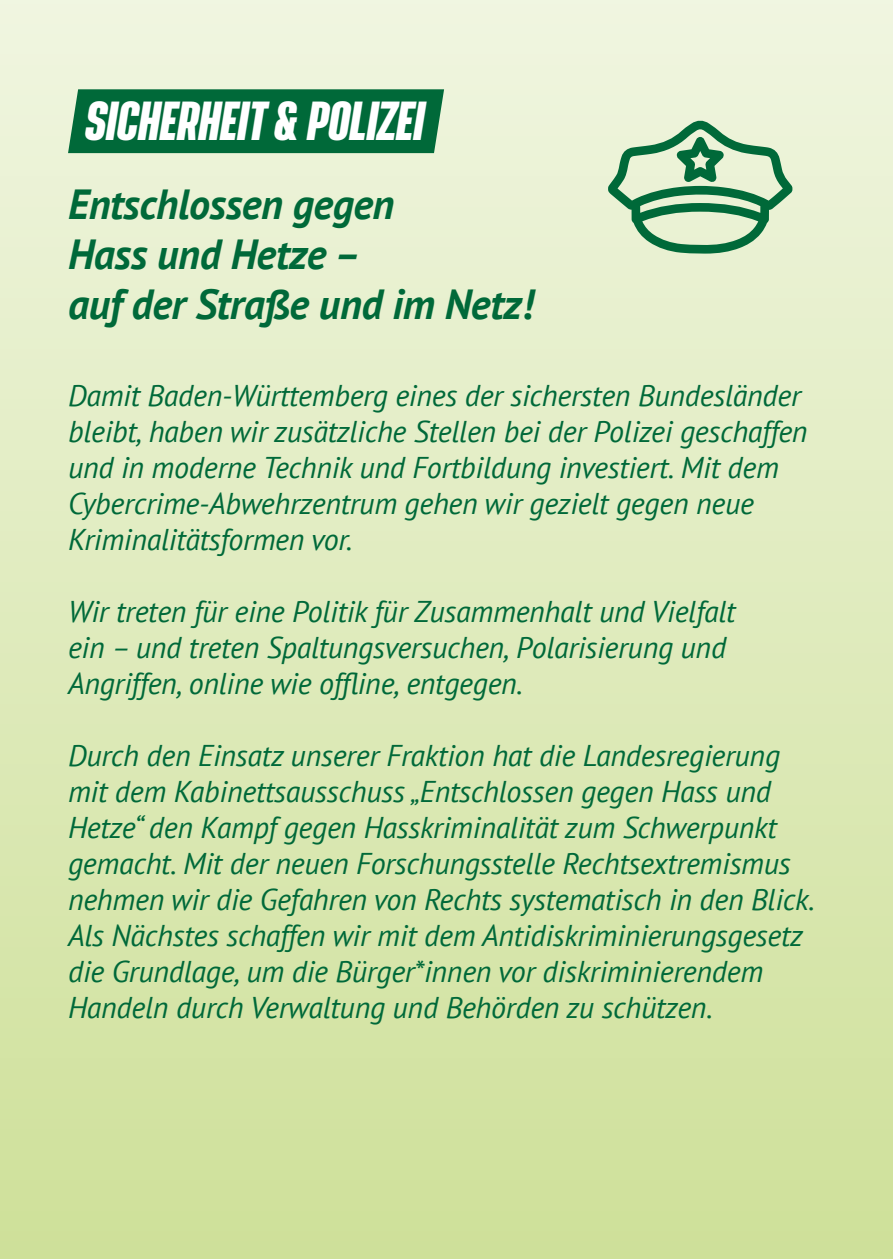
<style>
.page{position:relative;width:893px;height:1259px;background:#fff}
.page>*{position:absolute;margin:0;border:0;box-sizing:border-box;transform-origin:0 0}
.t1{font:italic 700 48px "Bereit";letter-spacing:-.01em;color:#fff}
.t2{font:italic 700 42px/50.4px "PT Sans";letter-spacing:-.01em;color:#006939}
.t3{font:italic 30px/36px "PT Sans";letter-spacing:-.01em;color:#006939}
</style>
<div class="page">
<div style="left:0;top:0;width:893px;height:1259px;background:linear-gradient(to bottom,#f0f5e0,#cee099)"></div>
<div style="left:68px;top:89px;width:376px;height:64px;background:#006939"></div>
<svg style="left:608px;top:120px;width:184px;height:134px;background:#a5c9a7"></svg>
<h1 class="t1" style="left:85px;top:93px;width:341px">SICHERHEIT &amp; POLIZEI</h1>
<h2 class="t2" style="left:68px;top:178px;width:467px">Entschlossen gegen<br>Hass und Hetze –<br>auf der Straße und im Netz!</h2>
<p class="t3" style="left:68px;top:377px;width:741px">Damit Baden-Württemberg eines der sichersten Bundesländer bleibt, haben wir zusätzliche Stellen bei der Polizei geschaffen und in moderne Technik und Fortbildung investiert. Mit dem Cybercrime-Abwehrzentrum gehen wir gezielt gegen neue Kriminalitätsformen vor.</p>
<p class="t3" style="left:68px;top:593px;width:669px">Wir treten für eine Politik für Zusammenhalt und Vielfalt ein – und treten Spaltungsversuchen, Polarisierung und<br>Angriffen, online wie offline, entgegen.</p>
<p class="t3" style="left:68px;top:737px;width:748px">Durch den Einsatz unserer Fraktion hat die Landesregierung mit dem Kabinettsausschuss „Entschlossen gegen Hass und Hetze“ den Kampf gegen Hasskriminalität zum Schwerpunkt gemacht. Mit der neuen Forschungsstelle Rechtsextremismus nehmen wir die Gefahren von Rechts systematisch in den Blick.<br>Als Nächstes schaffen wir mit dem Antidiskriminierungsgesetz die Grundlage, um die Bürger*innen vor diskriminierendem Handeln durch Verwaltung und Behörden zu schützen.</p>
</div>
